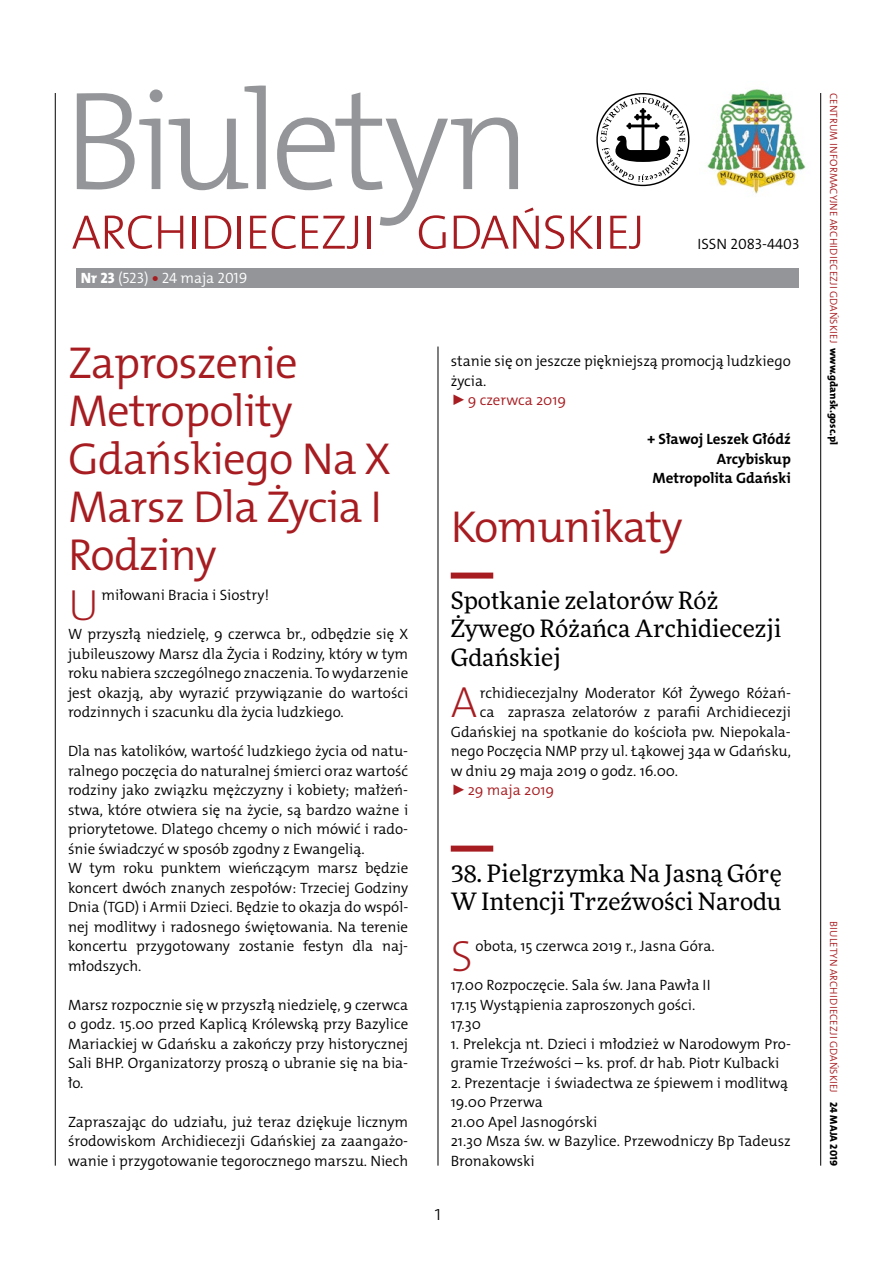
<style>
.page{position:relative;width:893px;height:1263px;background:#fff}
.page>*{position:absolute;margin:0;border:0;box-sizing:border-box;transform-origin:0 0}
.t1{font:45px/48px "The Mix HP4 Se Lig";letter-spacing:-.02em;color:#a71c20}
.t2{font:43.95px "The Mix HP2 Ex Lig";color:#a71c20}
.t3{font:24px/28.5px "Freeday News";color:#000}
.t4{font:21px "The Mix HP2 Ex Lig";color:#000}
.t5{font:15px/19.5px "The Mix HP4 Se Lig";color:#000}
.t6{font:15px/19.5px "The Mix HP7 Bld";color:#000;text-align:right}
.t7{font:15px "The Mix HP4 Se Lig";color:#a71c20}
.t8{font:15px "The Mix HP4 Se Lig";color:#fff}
.t9{font:10.5px "The Mix HP4 Se Lig";letter-spacing:.015em;color:#a71c20}
.s1{font-family:"The Mix HP8 Ex Bld"}
.s2{font-family:"The Mix HP8 Ex Bld";color:#a71c20}
.s3{font-family:"The Mix HP8 Ex Bld";color:#000}
</style>
<div class="page">
<hr style="left:55px;top:93px;width:1px;height:1073px;background:#000">
<hr style="left:438px;top:347px;width:1px;height:819px;background:#000">
<hr style="left:820px;top:93px;width:1px;height:1073px;background:#000">
<div style="left:451px;top:573px;width:42px;height:6px;background:#a71c20"></div>
<div style="left:451px;top:846px;width:42px;height:6px;background:#a71c20"></div>
<svg style="left:77px;top:89px;width:86px;height:100px"></svg>
<svg style="left:169px;top:85px;width:97px;height:105px"></svg>
<svg style="left:72px;top:215px;width:80px;height:34px"></svg>
<svg style="left:158px;top:216px;width:25px;height:33px"></svg>
<hr style="left:193px;top:216px;width:3px;height:33px;background:#a71c20">
<svg style="left:205px;top:216px;width:26px;height:33px"></svg>
<hr style="left:238px;top:216px;width:3px;height:33px;background:#a71c20">
<svg style="left:250px;top:216px;width:16px;height:33px"></svg>
<svg style="left:272px;top:92px;width:267px;height:157px"></svg>
<svg style="left:545px;top:215px;width:19px;height:34px"></svg>
<svg style="left:571px;top:216px;width:22px;height:33px"></svg>
<hr style="left:598px;top:216px;width:3px;height:33px;background:#a71c20">
<svg style="left:610px;top:216px;width:30px;height:33px"></svg>
<img style="left:707px;top:89px;width:99px;height:105px">
<svg style="left:596px;top:93px;width:93px;height:93px"></svg>
<div style="left:77px;top:268px;width:722px;height:20px;background:#939598"></div>
<p class="t8" style="left:81px;top:268px;width:168px"><span class="s1">Nr 23</span> (523) <span class="s2">•</span> 24 maja 2019</p>
<h1 class="t1" style="left:68px;top:339px;width:324px">Zaproszenie<br>Metropolity<br>Gdańskiego Na X<br>Marsz Dla Życia I<br>Rodziny</h1>
<h2 class="t2" style="left:68px;top:576px;width:32px">U</h2>
<p class="t5" style="left:102px;top:585px;width:169px">miłowani Bracia i Siostry!</p>
<p class="t5" style="left:68px;top:624px;width:342px;text-align:justify">W przyszłą niedzielę, 9 czerwca br., odbędzie się X jubileuszowy Marsz dla Życia i Rodziny, który w tym roku nabiera szczególnego znaczenia. To wydarzenie jest okazją, aby wyrazić przywiązanie do wartości rodzinnych i szacunku dla życia ludzkiego.</p>
<p class="t5" style="left:68px;top:741px;width:342px">Dla nas katolików, wartość ludzkiego życia od natu&shy;ralnego poczęcia do naturalnej śmierci oraz wartość rodziny jako związku mężczyzny i kobiety; małżeń&shy;stwa, które otwiera się na życie, są bardzo ważne i priorytetowe. Dlatego chcemy o nich mówić i rado&shy;śnie świadczyć w sposób zgodny z Ewangelią.<br>W tym roku punktem wieńczącym marsz będzie koncert dwóch znanych zespołów: Trzeciej Godziny Dnia (TGD) i Armii Dzieci. Będzie to okazja do wspól&shy;nej modlitwy i radosnego świętowania. Na terenie koncertu przygotowany zostanie festyn dla naj&shy;młodszych.</p>
<p class="t5" style="left:68px;top:995px;width:342px;text-align:justify">Marsz rozpocznie się w przyszłą niedzielę, 9 czerwca o godz. 15.00 przed Kaplicą Królewską przy Bazylice Mariackiej w Gdańsku a zakończy przy historycznej Sali BHP. Organizatorzy proszą o ubranie się na bia&shy;ło.</p>
<p class="t5" style="left:68px;top:1112px;width:342px;text-align:justify">Zapraszając do udziału, już teraz dziękuje licznym środowiskom Archidiecezji Gdańskiej za zaangażo&shy;wanie i przygotowanie tegorocznego marszu. Niech</p>
<p class="t5" style="left:697px;top:234px;width:103px">ISSN 2083-4403</p>
<p class="t5" style="left:451px;top:351px;width:342px">stanie się on jeszcze piękniejszą promocją ludzkiego życia.</p>
<p class="t7" style="left:451px;top:390px;width:117px">► 9 czerwca 2019</p>
<p class="t6" style="left:647px;top:429px;width:145px">+ Sławoj Leszek Głódź<br>Arcybiskup<br>Metropolita Gdański</p>
<h1 class="t1" style="left:451px;top:503px;width:233px">Komunikaty</h1>
<h3 class="t3" style="left:451px;top:586px;width:332px">Spotkanie zelatorów Róż<br>Żywego Różańca Archidiecezji<br>Gdańskiej</h3>
<h2 class="t2" style="left:451px;top:674px;width:28px">A</h2>
<p class="t5" style="left:480px;top:683px;width:312px">rchidiecezjalny Moderator Kół Żywego Różań-</p>
<p class="t5" style="left:480px;top:702px;width:312px">ca zaprasza zelatorów z parafii Archidiecezji</p>
<p class="t5" style="left:451px;top:722px;width:342px">Gdańskiej na spotkanie do kościoła pw. Niepokala-</p>
<p class="t5" style="left:451px;top:741px;width:342px">nego Poczęcia NMP przy ul. Łąkowej 34a w Gdańsku,</p>
<p class="t5" style="left:451px;top:761px;width:229px">w dniu 29 maja 2019 o godz. 16.00.</p>
<p class="t7" style="left:451px;top:780px;width:105px">► 29 maja 2019</p>
<h3 class="t3" style="left:451px;top:859px;width:332px">38. Pielgrzymka Na Jasną Górę<br>W Intencji Trzeźwości Narodu</h3>
<h2 class="t2" style="left:451px;top:927px;width:24px">S</h2>
<p class="t5" style="left:475px;top:936px;width:241px">obota, 15 czerwca 2019 r., Jasna Góra.</p>
<p class="t5" style="left:451px;top:975px;width:261px">17.00 Rozpoczęcie. Sala św. Jana Pawła II<br>17.15 Wystąpienia zaproszonych gości.<br>17.30</p>
<p class="t5" style="left:451px;top:1034px;width:342px">1. Prelekcja nt. Dzieci i młodzież w Narodowym Pro&shy;gramie Trzeźwości – ks. prof. dr hab. Piotr Kulbacki</p>
<p class="t5" style="left:451px;top:1073px;width:342px">2. Prezentacje i świadectwa ze śpiewem i modlitwą<br>19.00 Przerwa<br>21.00 Apel Jasnogórski<br>21.30 Msza św. w Bazylice. Przewodniczy Bp Tadeusz<br>Bronakowski</p>
<h3 class="t4" style="left:434px;top:1199px;width:9px">1</h3>
<p class="t9" style="left:840px;top:93px;width:354px;rotate:90deg">Centrum Informacyjne Archi di ecezji Gdański ej <span class="s3">www.gdansk.gosc.pl</span></p>
<p class="t9" style="left:840px;top:921px;width:246px;rotate:90deg">Bi uletyn Archi di ecezji Gdański ej <span class="s3">24 maja 2019</span></p>
</div>
